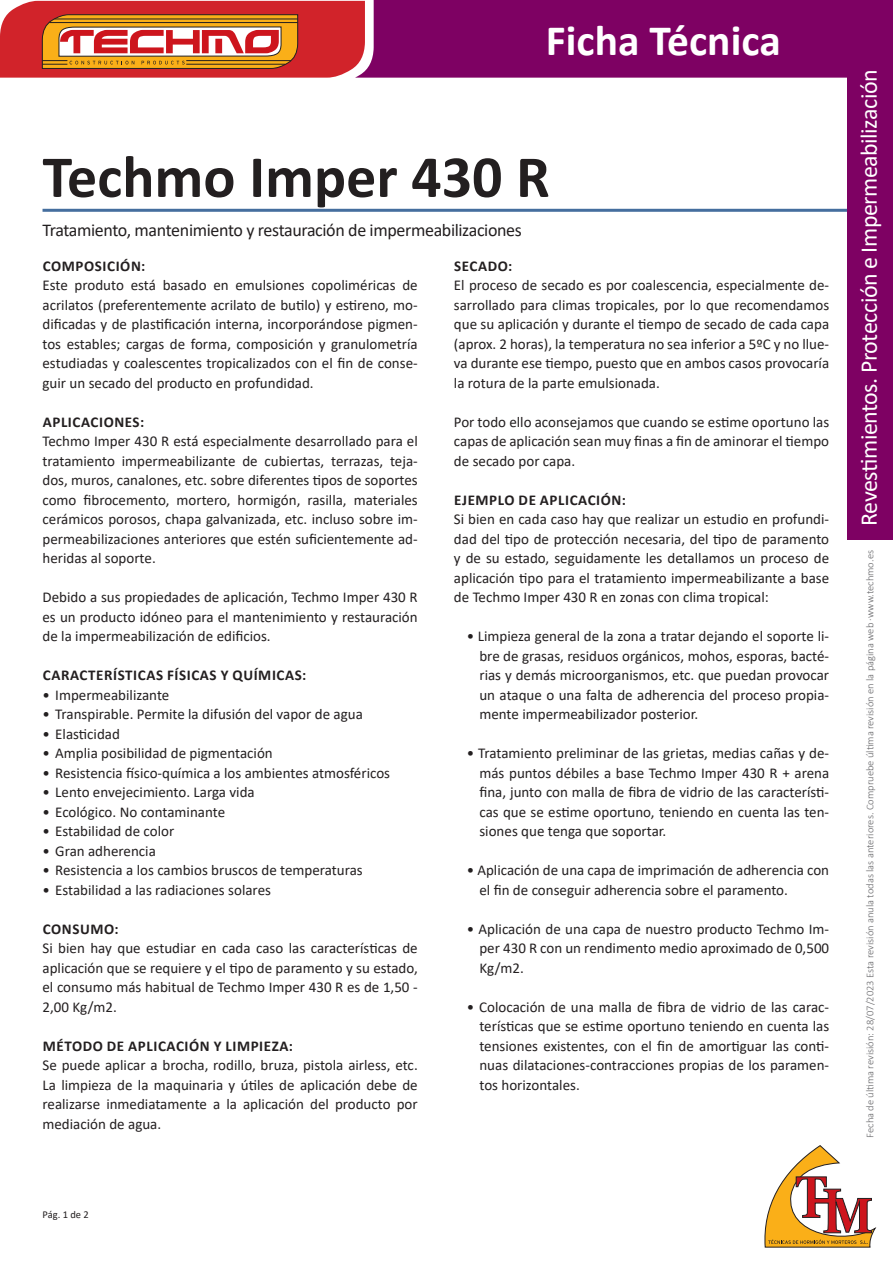
<style>
.page{position:relative;width:893px;height:1263px;background:#fff}
.page>*{position:absolute;margin:0;border:0;box-sizing:border-box;transform-origin:0 0}
.t1{font:700 60px "Calibri";color:#231f20}
.t2{font:700 43.5px "Calibri";color:#fff}
.t3{font:24px "Calibri";letter-spacing:-.02em;color:#fff}
.t4{font:18px "Calibri";letter-spacing:-.02em;color:#231f20}
.general{font:15px/19.5px "Calibri";color:#231f20;text-align:justify}
.ladillo{font:700 15px "Calibri";letter-spacing:.04em;color:#231f20}
.t5{font:300 10.5px "Calibri";color:#67676a}
.general-2{font:10.5px "Calibri";color:#231f20}
</style>
<div class="page">
<hr style="left:43px;top:209px;width:807px;height:3px;background:#456e9e">
<div style="left:848px;top:74px;width:45px;height:466px;background:#7e0163"></div>
<svg style="left:0;top:0;width:893px;height:78px;background:#a22957"></svg>
<hr style="left:186px;top:64px;width:99px;height:1px;background:#231f20">
<svg style="left:764px;top:1145px;width:113px;height:103px"></svg>
<h2 class="t2" style="left:546px;top:10px;width:236px">Ficha Técnica</h2>
<h1 class="t1" style="left:43px;top:134px;width:509px">Techmo Imper 430 R</h1>
<p class="t4" style="left:43px;top:218px;width:481px">Tratamiento, mantenimiento y restauración de impermeabilizaciones</p>
<p class="ladillo" style="left:43px;top:255px;width:104px">COMPOSICIÓN:</p>
<p class="general" style="left:43px;top:275px;width:377px">Este produto está basado en emulsiones copoliméricas de acrilatos (preferentemente acrilato de butilo) y estireno, mo&shy;dificadas y de plastificación interna, incorporándose pigmen&shy;tos estables; cargas de forma, composición y granulometría estudiadas y coalescentes tropicalizados con el fin de conse&shy;guir un secado del producto en profundidad.</p>
<p class="ladillo" style="left:43px;top:411px;width:103px">APLICACIONES:</p>
<p class="general" style="left:43px;top:431px;width:377px">Techmo Imper 430 R está especialmente desarrollado para el tratamiento impermeabilizante de cubiertas, terrazas, teja&shy;dos, muros, canalones, etc. sobre diferentes tipos de soportes como fibrocemento, mortero, hormigón, rasilla, materiales cerámicos porosos, chapa galvanizada, etc. incluso sobre im&shy;permeabilizaciones anteriores que estén suficientemente ad&shy;heridas al soporte.</p>
<p class="general" style="left:43px;top:587px;width:377px">Debido a sus propiedades de aplicación, Techmo Imper 430 R es un producto idóneo para el mantenimiento y restauración de la impermeabilización de edificios.</p>
<p class="ladillo" style="left:43px;top:665px;width:265px">CARACTERÍSTICAS FÍSICAS Y QUÍMICAS:</p>
<p class="general" style="left:43px;top:685px;width:128px">• Impermeabilizante</p>
<p class="general" style="left:43px;top:704px;width:322px">• Transpirable. Permite la difusión del vapor de agua</p>
<p class="general" style="left:43px;top:724px;width:79px">• Elasticidad</p>
<p class="general" style="left:43px;top:743px;width:232px">• Amplia posibilidad de pigmentación</p>
<p class="general" style="left:43px;top:763px;width:349px">• Resistencia físico-química a los ambientes atmosféricos</p>
<p class="general" style="left:43px;top:782px;width:214px">• Lento envejecimiento. Larga vida</p>
<p class="general" style="left:43px;top:802px;width:184px">• Ecológico. No contaminante</p>
<p class="general" style="left:43px;top:821px;width:133px">• Estabilidad de color</p>
<p class="general" style="left:43px;top:841px;width:115px">• Gran adherencia</p>
<p class="general" style="left:43px;top:860px;width:322px">• Resistencia a los cambios bruscos de temperaturas</p>
<p class="general" style="left:43px;top:880px;width:230px">• Estabilidad a las radiaciones solares</p>
<p class="ladillo" style="left:43px;top:918px;width:77px">CONSUMO:</p>
<p class="general" style="left:43px;top:938px;width:377px">Si bien hay que estudiar en cada caso las características de aplicación que se requiere y el tipo de paramento y su estado, el consumo más habitual de Techmo Imper 430 R es de 1,50 - 2,00 Kg/m2.</p>
<p class="ladillo" style="left:43px;top:1035px;width:252px">MÉTODO DE APLICACIÓN Y LIMPIEZA:</p>
<p class="general" style="left:43px;top:1055px;width:377px">Se puede aplicar a brocha, rodillo, bruza, pistola airless, etc.<br>La limpieza de la maquinaria y útiles de aplicación debe de realizarse inmediatamente a la aplicación del producto por mediación de agua.</p>
<p class="general-2" style="left:43px;top:1207px;width:48px">Pág. 1 de 2</p>
<p class="ladillo" style="left:454px;top:255px;width:60px">SECADO:</p>
<p class="general" style="left:454px;top:275px;width:377px">El proceso de secado es por coalescencia, especialmente de&shy;sarrollado para climas tropicales, por lo que recomendamos que su aplicación y durante el tiempo de secado de cada capa (aprox. 2 horas), la temperatura no sea inferior a 5ºC y no llue&shy;va durante ese tiempo, puesto que en ambos casos provocaría la rotura de la parte emulsionada.</p>
<p class="general" style="left:454px;top:412px;width:377px">Por todo ello aconsejamos que cuando se estime oportuno las capas de aplicación sean muy finas a fin de aminorar el tiempo de secado por capa.</p>
<p class="ladillo" style="left:454px;top:489px;width:173px">EJEMPLO DE APLICACIÓN:</p>
<p class="general" style="left:454px;top:509px;width:377px">Si bien en cada caso hay que realizar un estudio en profundi&shy;dad del tipo de protección necesaria, del tipo de paramento y de su estado, seguidamente les detallamos un proceso de aplicación tipo para el tratamiento impermeabilizante a base de Techmo Imper 430 R en zonas con clima tropical:</p>
<p class="general" style="left:479px;top:626px;width:351px;text-indent:-13px">• Limpieza general de la zona a tratar dejando el soporte li&shy;bre de grasas, residuos orgánicos, mohos, esporas, bacté&shy;rias y demás microorganismos, etc. que puedan provocar un ataque o una falta de adherencia del proceso propia&shy;mente impermeabilizador posterior.</p>
<p class="general" style="left:479px;top:743px;width:351px;text-indent:-13px">• Tratamiento preliminar de las grietas, medias cañas y de&shy;más puntos débiles a base Techmo Imper 430 R + arena fina, junto con malla de fibra de vidrio de las característi&shy;cas que se estime oportuno, teniendo en cuenta las ten&shy;siones que tenga que soportar.</p>
<p class="general" style="left:479px;top:860px;width:351px;text-indent:-13px">• Aplicación de una capa de imprimación de adherencia con el fin de conseguir adherencia sobre el paramento.</p>
<p class="general" style="left:479px;top:919px;width:351px;text-indent:-13px">• Aplicación de una capa de nuestro producto Techmo Im&shy;per 430 R con un rendimento medio aproximado de 0,500<br>Kg/m2.</p>
<p class="general" style="left:479px;top:997px;width:351px;text-indent:-13px">• Colocación de una malla de fibra de vidrio de las carac&shy;terísticas que se estime oportuno teniendo en cuenta las tensiones existentes, con el fin de amortiguar las conti&shy;nuas dilataciones-contracciones propias de los paramen&shy;tos horizontales.</p>
<h3 class="t3" style="left:852px;top:526px;width:458px;rotate:-90deg">Revestimientos. Protección e Impermeabilización</h3>
<p class="t5" style="left:863px;top:1138px;width:589px;rotate:-90deg">Fecha de última revisión: 28/07/2023 Esta revisión anula todas las anteriores. Compruebe última revisión en la página web ·www.techmo.es</p>
</div>
